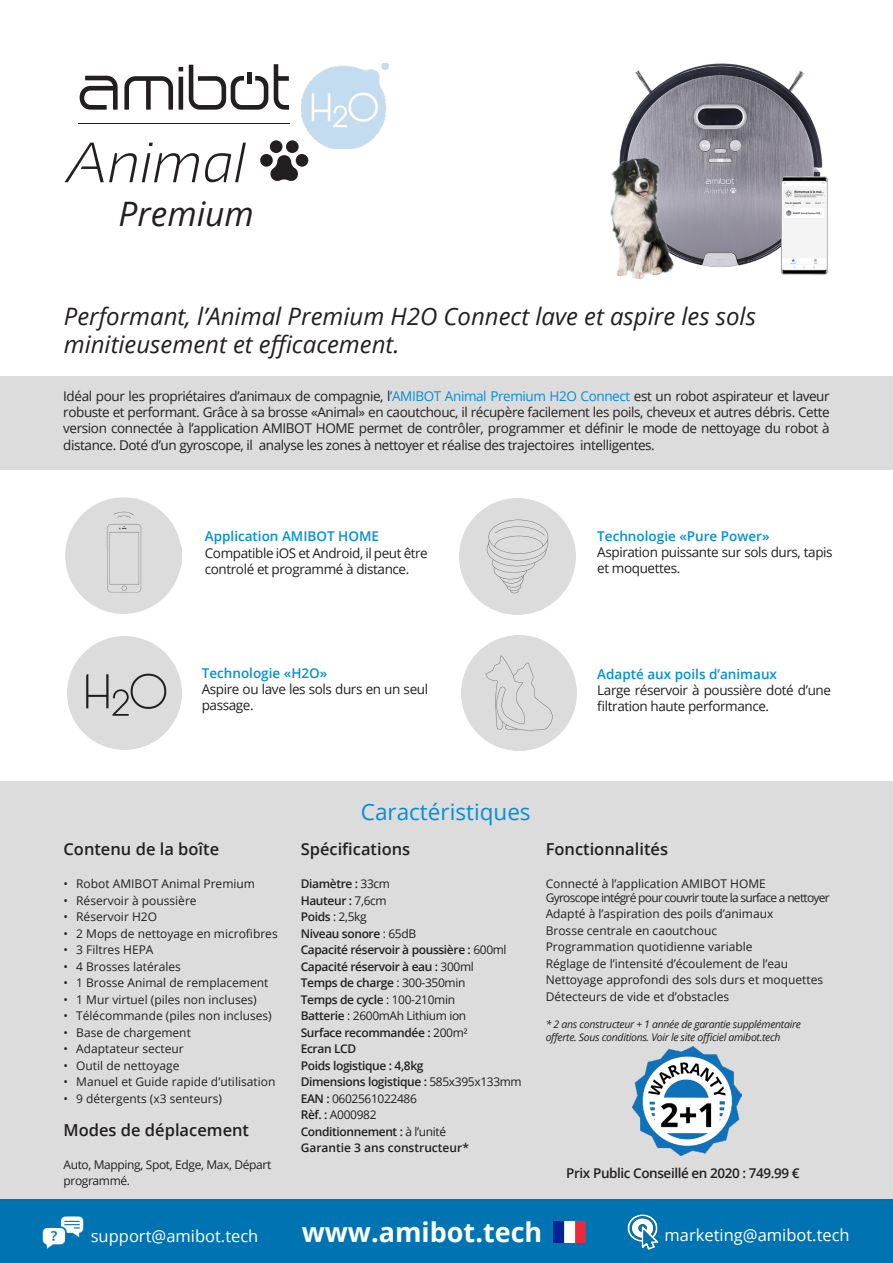
<style>
.page{position:relative;width:893px;height:1263px;background:#fff}
.page>*{position:absolute;margin:0;border:0;box-sizing:border-box;transform-origin:0 0}
.t1{font:italic 33.75px "Open Sans";color:#231f20}
.t2{font:700 27px "Open Sans";color:#fff}
.t3{font:italic 24px/28.8px "Open Sans";color:#231f20}
.t4{font:22.5px "Open Sans";color:#0090d9}
.t5{font:600 16.5px "Open Sans";color:#231f20}
.t6{font:16.5px "Open Sans";color:#fff}
.t7{font:13.5px/16.2px "Open Sans";letter-spacing:-.03em;color:#231f20}
.t8{font:600 13.5px "Open Sans";color:#0090d9}
.t9{font:600 13.5px "Open Sans";letter-spacing:-.03em;color:#231f20}
.t10{font:12px "Open Sans";color:#231f20}
.t11{font:600 12px "Open Sans";letter-spacing:-.03em;color:#231f20}
.t12{font:12px/16.5px "Open Sans";letter-spacing:-.03em;color:#231f20}
.t13{font:12px "Open Sans";letter-spacing:-.06em;color:#231f20}
.t14{font:600 12px "Open Sans";color:#231f20}
.t15{font:italic 10.5px/13.5px "Open Sans";letter-spacing:-.03em;color:#231f20}
.s1{color:#0074b3}
.s2{color:#0090d9}
.s3{font-weight:400}
.s4{font-weight:600}
</style>
<div class="page">
<div style="left:0;top:781px;width:893px;height:435px;background:#dcdcdc"></div>
<div style="left:0;top:376px;width:893px;height:93px;background:#dcdcdc"></div>
<div style="left:0;top:1199px;width:893px;height:64px;background:#0074b3"></div>
<img style="left:553px;top:1221px;width:32px;height:22px">
<img style="left:42px;top:1216px;width:42px;height:33px">
<img style="left:627px;top:1214px;width:32px;height:36px">
<img style="left:461px;top:635px;width:116px;height:116px">
<img style="left:460px;top:498px;width:116px;height:116px">
<img style="left:68px;top:636px;width:113px;height:113px">
<svg style="left:270px;top:155px;width:28px;height:26px"></svg>
<div style="left:270px;top:140px;width:13px;height:13px;background:#231f20;border-radius:50%"></div>
<div style="left:296px;top:154px;width:12px;height:13px;background:#231f20;border-radius:50%"></div>
<div style="left:286px;top:140px;width:13px;height:13px;background:#231f20;border-radius:50%"></div>
<div style="left:260px;top:154px;width:13px;height:13px;background:#231f20;border-radius:50%"></div>
<svg style="left:80px;top:76px;width:38px;height:34px"></svg>
<svg style="left:124px;top:76px;width:49px;height:34px"></svg>
<svg style="left:179px;top:67px;width:4px;height:43px"></svg>
<svg style="left:274px;top:64px;width:15px;height:46px"></svg>
<svg style="left:189px;top:65px;width:79px;height:45px"></svg>
<div style="left:247px;top:72px;width:5px;height:9px;background:#231f20"></div>
<hr style="left:78px;top:123px;width:212px;height:1px;background:#231f20">
<svg style="left:65px;top:143px;width:181px;height:39px"></svg>
<img style="left:302px;top:63px;width:86px;height:86px">
<img style="left:633px;top:1047px;width:108px;height:108px">
<img style="left:610px;top:63px;width:218px;height:216px">
<img style="left:65px;top:498px;width:116px;height:115px">
<h1 class="t1" style="left:119px;top:190px;width:137px">Premium</h1>
<p class="t3" style="left:64px;top:301px;width:694px">Performant, l’Animal Premium H2O Connect lave et aspire les sols minitieusement et efficacement.</p>
<p class="t7" style="left:63px;top:388px;width:768px;text-align:justify">Idéal pour les propriétaires d’animaux de compagnie, l<span class="s1">’</span><span class="s2">AMIBOT Animal Premium H2O Connect</span> est un robot aspirateur et laveur robuste et performant. Grâce à sa brosse «Animal» en caoutchouc, il récupère facilement les poils, cheveux et autres débris. Cette version connectée à l’application AMIBOT HOME permet de contrôler, programmer et définir le mode de nettoyage du robot à distance. Doté d’un gyroscope, il analyse les zones à nettoyer et réalise des trajectoires intelligentes.</p>
<p class="t8" style="left:205px;top:527px;width:176px">Application AMIBOT HOME</p>
<p class="t7" style="left:205px;top:544px;width:225px">Compatible iOS et Android, il peut être controlé et programmé à distance.</p>
<p class="t8" style="left:597px;top:527px;width:174px">Technologie «Pure Power»</p>
<p class="t7" style="left:597px;top:544px;width:237px">Aspiration puissante sur sols durs, tapis et moquettes.</p>
<p class="t8" style="left:202px;top:663px;width:127px">Technologie «H2O»</p>
<p class="t7" style="left:202px;top:680px;width:228px">Aspire ou lave les sols durs en un seul passage.</p>
<p class="t8" style="left:597px;top:665px;width:181px">Adapté aux poils d’animaux</p>
<p class="t7" style="left:597px;top:682px;width:235px">Large réservoir à poussière doté d’une filtration haute performance.</p>
<p class="t5" style="left:63px;top:838px;width:157px">Contenu de la boîte</p>
<p class="t10" style="left:63px;top:875px;width:193px">• Robot AMIBOT Animal Premium</p>
<p class="t10" style="left:63px;top:892px;width:135px">• Réservoir à poussière</p>
<p class="t10" style="left:63px;top:908px;width:95px">• Réservoir H2O</p>
<p class="t10" style="left:63px;top:925px;width:216px">• 2 Mops de nettoyage en microfibres</p>
<p class="t10" style="left:63px;top:941px;width:92px">• 3 Filtres HEPA</p>
<p class="t10" style="left:63px;top:958px;width:119px">• 4 Brosses latérales</p>
<p class="t10" style="left:63px;top:974px;width:206px">• 1 Brosse Animal de remplacement</p>
<p class="t10" style="left:63px;top:991px;width:195px">• 1 Mur virtuel (piles non incluses)</p>
<p class="t10" style="left:63px;top:1007px;width:210px">• Télécommande (piles non incluses)</p>
<p class="t10" style="left:63px;top:1024px;width:129px">• Base de chargement</p>
<p class="t10" style="left:63px;top:1040px;width:122px">• Adaptateur secteur</p>
<p class="t10" style="left:63px;top:1057px;width:117px">• Outil de nettoyage</p>
<p class="t10" style="left:63px;top:1073px;width:213px">• Manuel et Guide rapide d’utilisation</p>
<p class="t10" style="left:63px;top:1090px;width:160px">• 9 détergents (x3 senteurs)</p>
<p class="t5" style="left:63px;top:1118px;width:187px">Modes de déplacement</p>
<p class="t12" style="left:63px;top:1156px;width:209px">Auto, Mapping, Spot, Edge, Max, Départ programmé.</p>
<p class="t4" style="left:361px;top:797px;width:171px">Caractéristiques</p>
<p class="t5" style="left:301px;top:838px;width:111px">Spécifications</p>
<p class="t11" style="left:301px;top:875px;width:91px">Diamètre : <span class="s3">33cm</span></p>
<p class="t11" style="left:301px;top:892px;width:88px">Hauteur : <span class="s3">7,6cm</span></p>
<p class="t10" style="left:301px;top:908px;width:68px"><span class="s4">Poids</span> : 2,5kg</p>
<p class="t11" style="left:301px;top:925px;width:117px">Niveau sonore <span class="s3">: 65dB</span></p>
<p class="t11" style="left:301px;top:941px;width:207px">Capacité réservoir à poussière : <span class="s3">600ml</span></p>
<p class="t11" style="left:301px;top:958px;width:175px">Capacité réservoir à eau : <span class="s3">300ml</span></p>
<p class="t11" style="left:301px;top:974px;width:166px">Temps de charge <span class="s3">: 300-350min</span></p>
<p class="t11" style="left:301px;top:991px;width:156px">Temps de cycle <span class="s3">: 100-210min</span></p>
<p class="t12" style="left:301px;top:1007px;width:167px"><span class="s4">Batterie</span> : 2600mAh Lithium ion</p>
<p class="t11" style="left:301px;top:1024px;width:168px">Surface recommandée : <span class="s3">200m²</span></p>
<p class="t11" style="left:301px;top:1040px;width:57px">Ecran LCD</p>
<p class="t11" style="left:301px;top:1057px;width:124px">Poids logistique : 4,8kg</p>
<p class="t11" style="left:301px;top:1073px;width:223px">Dimensions logistique : <span class="s3">585x395x133mm</span></p>
<p class="t12" style="left:301px;top:1090px;width:118px"><span class="s4">EAN :</span> 0602561022486</p>
<p class="t12" style="left:301px;top:1106px;width:77px"><span class="s4">Rèf. :</span> A000982</p>
<p class="t11" style="left:301px;top:1123px;width:147px">Conditionnement : <span class="s3">à l’unité</span></p>
<p class="t14" style="left:301px;top:1139px;width:170px">Garantie 3 ans constructeur*</p>
<p class="t5" style="left:546px;top:838px;width:124px">Fonctionnalités</p>
<p class="t10" style="left:546px;top:875px;width:222px">Connecté à l’application AMIBOT HOME</p>
<p class="t13" style="left:546px;top:889px;width:286px">Gyroscope intégré pour couvrir toute la surface a nettoyer</p>
<p class="t10" style="left:546px;top:905px;width:229px">Adapté à l’aspiration des poils d’animaux</p>
<p class="t10" style="left:546px;top:922px;width:173px">Brosse centrale en caoutchouc</p>
<p class="t10" style="left:546px;top:938px;width:208px">Programmation quotidienne variable</p>
<p class="t10" style="left:546px;top:955px;width:244px">Réglage de l’intensité d’écoulement de l’eau</p>
<p class="t10" style="left:546px;top:971px;width:279px">Nettoyage approfondi des sols durs et moquettes</p>
<p class="t10" style="left:546px;top:988px;width:185px">Détecteurs de vide et d’obstacles</p>
<p class="t15" style="left:546px;top:1017px;width:257px">* 2 ans constructeur + 1 année de garantie supplémentaire offerte. Sous conditions. Voir le site officiel amibot.tech</p>
<p class="t9" style="left:566px;top:1164px;width:235px">Prix Public Conseillé en 2020 : 749.99 €</p>
<p class="t6" style="left:91px;top:1225px;width:169px">support@amibot.tech</p>
<p class="t2" style="left:302px;top:1213px;width:242px">www.amibot.tech</p>
<p class="t6" style="left:664px;top:1224px;width:187px">marketing@amibot.tech</p>
</div>
